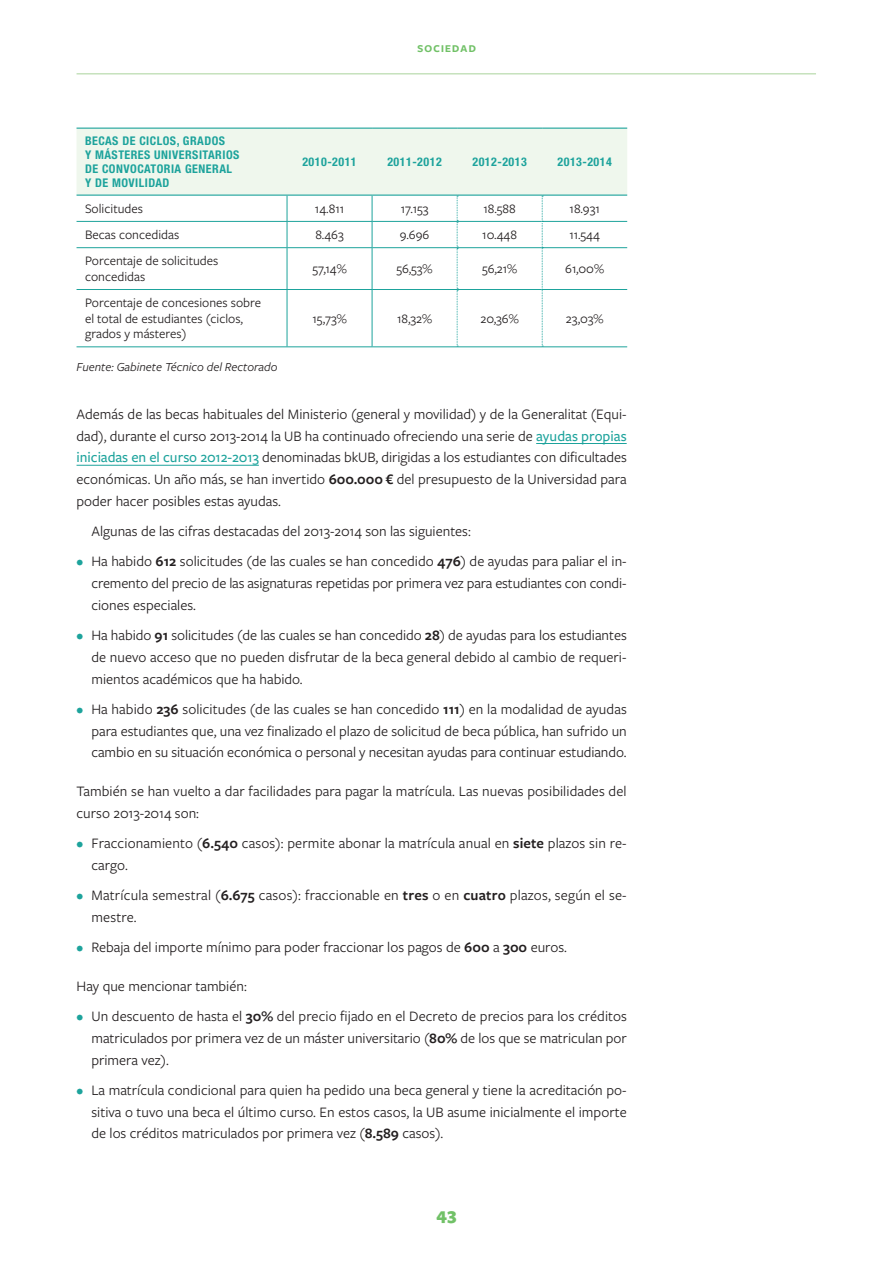
<style>
.page{position:relative;width:893px;height:1263px;background:#fff}
.page>*{position:absolute;margin:0;border:0;box-sizing:border-box;transform-origin:0 0}
.t1{font:900 18px "Freight Sans Pro";color:#71c167}
.Text_general{font:15px/21.8px "Freight Sans Pro";color:#231f20;text-align:justify}
.Txt_sangrat_3_5{font:15px "Freight Sans Pro";color:#231f20}
.t2{font:600 14.25px "Freight Sans Pro";letter-spacing:.04em;color:#71c167}
.Esquema_3_txt{font:13.5px/15.6px "Freight Sans Pro";color:#231f20}
.Font_taula{font:italic 12.75px "Freight Sans Pro";color:#231f20}
.Esquema_1_nivell{font:700 condensed 12px/13.8px "Helvetica Neue LT Std";letter-spacing:.04em;color:#1da39c}
.s1{font-weight:500;color:#1da39c}
.s2{font-weight:600}
.s3{color:#1da39c}
</style>
<div class="page">
<hr style="left:77px;top:73px;width:739px;height:2px;background:#c6e2bd">
<hr style="left:536px;top:443px;width:91px;height:1px;background:#1da39c">
<hr style="left:77px;top:465px;width:182px;height:1px;background:#1da39c">
<svg style="left:77px;top:129px;width:550px;height:218px"></svg>
<hr style="left:372px;top:248px;width:1px;height:41px;background:#1da39c">
<hr style="left:372px;top:290px;width:1px;height:56px;background:#1da39c">
<hr style="left:77px;top:346px;width:210px;height:1px;background:#1da39c">
<hr style="left:287px;top:346px;width:85px;height:1px;background:#1da39c">
<hr style="left:77px;top:128px;width:210px;height:1px;background:#1da39c">
<hr style="left:287px;top:128px;width:85px;height:1px;background:#1da39c">
<hr style="left:372px;top:128px;width:85px;height:1px;background:#1da39c">
<hr style="left:457px;top:128px;width:85px;height:1px;background:#1da39c">
<hr style="left:542px;top:128px;width:85px;height:1px;background:#1da39c">
<hr style="left:77px;top:195px;width:210px;height:1px;background:#1da39c">
<hr style="left:287px;top:195px;width:85px;height:1px;background:#1da39c">
<hr style="left:372px;top:195px;width:85px;height:1px;background:#1da39c">
<hr style="left:457px;top:195px;width:85px;height:1px;background:#1da39c">
<hr style="left:542px;top:195px;width:85px;height:1px;background:#1da39c">
<p class="Esquema_1_nivell" style="left:85px;top:134px;width:156px">BECAS DE CICLOS, GRADOS<br>Y MÁSTERES UNIVERSITARIOS<br>DE CONVOCATORIA GENERAL<br>Y DE MOVILIDAD</p>
<p class="t2" style="left:417px;top:38px;width:61px">sociedad</p>
<p class="Esquema_1_nivell" style="left:302px;top:155px;width:56px">2010-2011</p>
<p class="Esquema_1_nivell" style="left:387px;top:155px;width:56px">2011-2012</p>
<p class="Esquema_1_nivell" style="left:472px;top:155px;width:56px">2012-2013</p>
<p class="Esquema_1_nivell" style="left:557px;top:155px;width:56px">2013-2014</p>
<p class="Esquema_3_txt" style="left:85px;top:200px;width:60px">Solicitudes</p>
<p class="Esquema_3_txt" style="left:315px;top:200px;width:31px">14.811</p>
<p class="Esquema_3_txt" style="left:401px;top:200px;width:29px">17.153</p>
<p class="Esquema_3_txt" style="left:483px;top:200px;width:34px">18.588</p>
<p class="Esquema_3_txt" style="left:570px;top:200px;width:32px">18.931</p>
<p class="Esquema_3_txt" style="left:85px;top:226px;width:96px">Becas concedidas</p>
<p class="Esquema_3_txt" style="left:315px;top:226px;width:30px">8.463</p>
<p class="Esquema_3_txt" style="left:400px;top:226px;width:31px">9.696</p>
<p class="Esquema_3_txt" style="left:482px;top:226px;width:36px">10.448</p>
<p class="Esquema_3_txt" style="left:570px;top:226px;width:32px">11.544</p>
<p class="Esquema_3_txt" style="left:85px;top:253px;width:135px">Porcentaje de solicitudes concedidas</p>
<p class="Esquema_3_txt" style="left:312px;top:260px;width:36px">57,14%</p>
<p class="Esquema_3_txt" style="left:397px;top:260px;width:38px">56,53%</p>
<p class="Esquema_3_txt" style="left:482px;top:260px;width:37px">56,21%</p>
<p class="Esquema_3_txt" style="left:565px;top:260px;width:40px">61,00%</p>
<p class="Esquema_3_txt" style="left:85px;top:295px;width:178px">Porcentaje de concesiones sobre el total de estudiantes (ciclos, grados y másteres)</p>
<p class="Esquema_3_txt" style="left:312px;top:310px;width:36px">15,73%</p>
<p class="Esquema_3_txt" style="left:397px;top:310px;width:36px">18,32%</p>
<p class="Esquema_3_txt" style="left:480px;top:310px;width:40px">20,36%</p>
<p class="Esquema_3_txt" style="left:566px;top:310px;width:39px">23,03%</p>
<p class="Font_taula" style="left:77px;top:359px;width:203px">Fuente: Gabinete Técnico del Rectorado</p>
<p class="Text_general" style="left:77px;top:402px;width:552px">Además de las becas habituales del Ministerio (general y movilidad) y de la Generalitat (Equi&shy;dad), durante el curso 2013-2014 la UB ha continuado ofreciendo una serie de <span class="s1">ayudas propias iniciadas en el curso 2012-2013</span> denominadas bkUB, dirigidas a los estudiantes con dificultades económicas. Un año más, se han invertido <span class="s2">600.000 €</span> del presupuesto de la Universidad para poder hacer posibles estas ayudas.</p>
<p class="Txt_sangrat_3_5" style="left:91px;top:521px;width:381px">Algunas de las cifras destacadas del 2013-2014 son las siguientes:</p>
<p class="Text_general" style="left:91px;top:550px;width:537px;text-indent:-15px"><span class="s3">•</span> Ha habido <span class="s2">612</span> solicitudes (de las cuales se han concedido <span class="s2">476</span>) de ayudas para paliar el in&shy;cremento del precio de las asignaturas repetidas por primera vez para estudiantes con condi&shy;ciones especiales.</p>
<p class="Text_general" style="left:91px;top:624px;width:537px;text-indent:-15px"><span class="s3">•</span> Ha habido <span class="s2">91</span> solicitudes (de las cuales se han concedido <span class="s2">28</span>) de ayudas para los estudiantes de nuevo acceso que no pueden disfrutar de la beca general debido al cambio de requeri&shy;mientos académicos que ha habido.</p>
<p class="Text_general" style="left:91px;top:697px;width:537px;text-indent:-15px"><span class="s3">•</span> Ha habido <span class="s2">236</span> solicitudes (de las cuales se han concedido <span class="s2">111</span>) en la modalidad de ayudas para estudiantes que, una vez finalizado el plazo de solicitud de beca pública, han sufrido un cambio en su situación económica o personal y necesitan ayudas para continuar estudiando.</p>
<p class="Text_general" style="left:77px;top:780px;width:552px">También se han vuelto a dar facilidades para pagar la matrícula. Las nuevas posibilidades del curso 2013-2014 son:</p>
<p class="Text_general" style="left:91px;top:832px;width:537px;text-indent:-15px"><span class="s3">•</span> Fraccionamiento (<span class="s2">6.540</span> casos): permite abonar la matrícula anual en <span class="s2">siete</span> plazos sin re&shy;cargo.</p>
<p class="Text_general" style="left:91px;top:884px;width:537px;text-indent:-15px"><span class="s3">•</span> Matrícula semestral (<span class="s2">6.675</span> casos): fraccionable en <span class="s2">tres</span> o en <span class="s2">cuatro</span> plazos, según el se&shy;mestre.</p>
<p class="Text_general" style="left:77px;top:936px;width:492px"><span class="s3">•</span> Rebaja del importe mínimo para poder fraccionar los pagos de <span class="s2">600</span> a <span class="s2">300</span> euros.</p>
<p class="Text_general" style="left:77px;top:974px;width:172px">Hay que mencionar también:</p>
<p class="Text_general" style="left:91px;top:1005px;width:537px;text-indent:-15px"><span class="s3">•</span> Un descuento de hasta el <span class="s2">30%</span> del precio fijado en el Decreto de precios para los créditos matriculados por primera vez de un máster universitario (<span class="s2">80%</span> de los que se matriculan por primera vez).</p>
<p class="Text_general" style="left:91px;top:1078px;width:537px;text-indent:-15px"><span class="s3">•</span> La matrícula condicional para quien ha pedido una beca general y tiene la acreditación po&shy;sitiva o tuvo una beca el último curso. En estos casos, la UB asume inicialmente el importe de los créditos matriculados por primera vez (<span class="s2">8.589</span> casos).</p>
<p class="t1" style="left:436px;top:1201px;width:22px">43</p>
</div>
